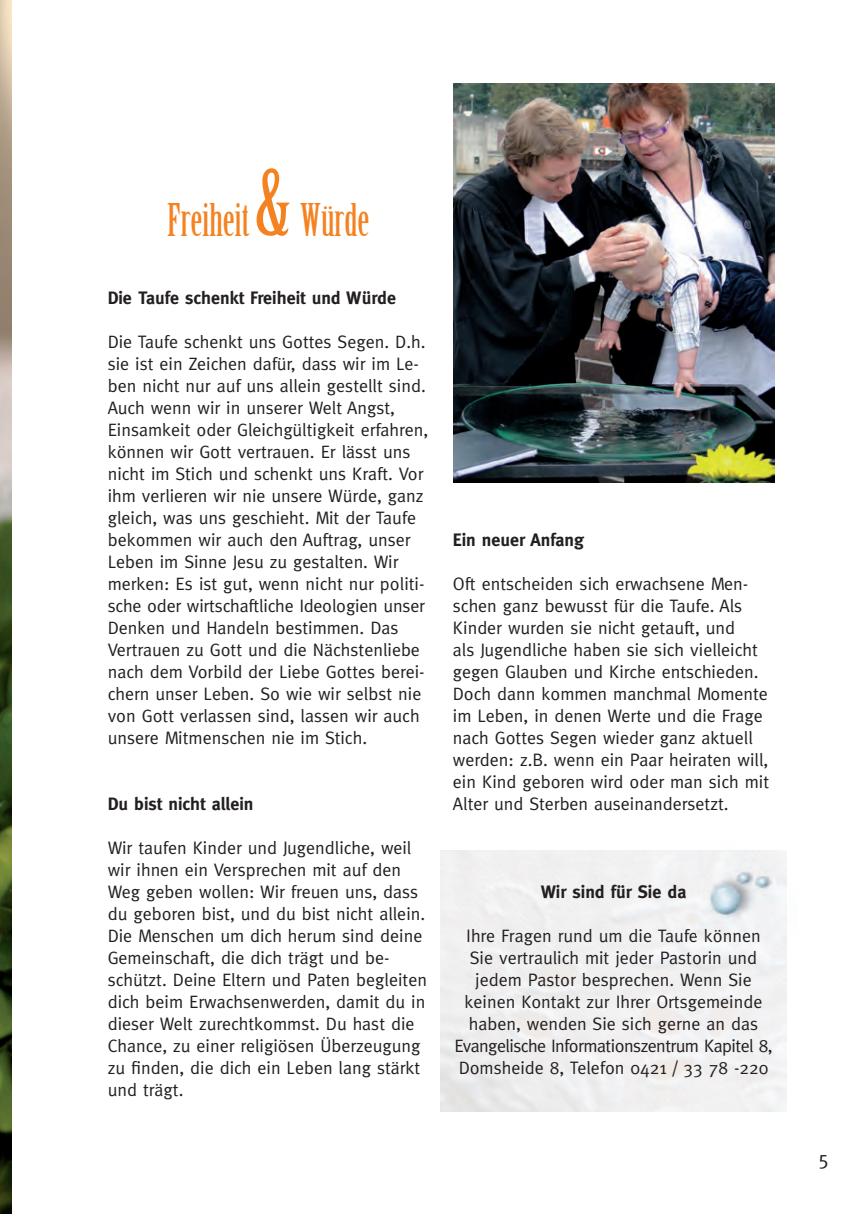
<style>
.page{position:relative;width:862px;height:1214px;background:#fff}
.page>*{position:absolute;margin:0;border:0;box-sizing:border-box;transform-origin:0 0}
.t1{font:44px "Birch";color:#f58220}
.t2{font:20px "Meta Plus";color:#231f20}
.t3{font:18px/22px "Meta Plus";color:#231f20}
.t4{font:700 18px "Meta Plus";color:#231f20}
.s1{font-size:90px}
</style>
<div class="page">
<img style="left:0;top:0;width:11px;height:1213px">
<img style="left:453px;top:83px;width:321px;height:399px">
<img style="left:698px;top:850px;width:89px;height:83px">
<h1 class="t1" style="left:167px;top:197px;width:204px">Freiheit <span class="s1">&amp;</span> Würde</h1>
<p class="t4" style="left:108px;top:287px;width:290px">Die Taufe schenkt Freiheit und Würde</p>
<p class="t3" style="left:108px;top:330px;width:322px">Die Taufe schenkt uns Gottes Segen. D.h. sie ist ein Zeichen dafür, dass wir im Le&shy;ben nicht nur auf uns allein gestellt sind.<br>Auch wenn wir in unserer Welt Angst, Einsamkeit oder Gleichgültigkeit erfahren, können wir Gott vertrauen. Er lässt uns nicht im Stich und schenkt uns Kraft. Vor ihm verlieren wir nie unsere Würde, ganz gleich, was uns geschieht. Mit der Taufe bekommen wir auch den Auftrag, unser Leben im Sinne Jesu zu gestalten. Wir merken: Es ist gut, wenn nicht nur politi&shy;sche oder wirtschaftliche Ideologien unser Denken und Handeln bestimmen. Das Vertrauen zu Gott und die Nächstenliebe nach dem Vorbild der Liebe Gottes berei&shy;chern unser Leben. So wie wir selbst nie von Gott verlassen sind, lassen wir auch unsere Mitmenschen nie im Stich.</p>
<p class="t4" style="left:108px;top:793px;width:147px">Du bist nicht allein</p>
<p class="t3" style="left:108px;top:836px;width:321px">Wir taufen Kinder und Jugendliche, weil wir ihnen ein Versprechen mit auf den Weg geben wollen: Wir freuen uns, dass du geboren bist, und du bist nicht allein.<br>Die Menschen um dich herum sind deine Gemeinschaft, die dich trägt und be&shy;schützt. Deine Eltern und Paten begleiten dich beim Erwachsenwerden, damit du in dieser Welt zurechtkommst. Du hast die Chance, zu einer religiösen Überzeugung zu finden, die dich ein Leben lang stärkt und trägt.</p>
<p class="t4" style="left:453px;top:529px;width:133px">Ein neuer Anfang</p>
<p class="t3" style="left:453px;top:572px;width:318px">Oft entscheiden sich erwachsene Men&shy;schen ganz bewusst für die Taufe. Als Kinder wurden sie nicht getauft, und<br>als Jugendliche haben sie sich vielleicht gegen Glauben und Kirche entschieden.<br>Doch dann kommen manchmal Momente im Leben, in denen Werte und die Frage nach Gottes Segen wieder ganz aktuell werden: z.B. wenn ein Paar heiraten will, ein Kind geboren wird oder man sich mit Alter und Sterben auseinandersetzt.</p>
<p class="t4" style="left:541px;top:881px;width:147px">Wir sind für Sie da</p>
<p class="t3" style="left:454px;top:924px;width:320px;text-align:center">Ihre Fragen rund um die Taufe können Sie vertraulich mit jeder Pastorin und jedem Pastor besprechen. Wenn Sie keinen Kontakt zur Ihrer Ortsgemeinde haben, wenden Sie sich gerne an das Evangelische Informationszentrum Kapitel 8, Domsheide 8, Telefon 0421 / 33 78 -220</p>
<p class="t2" style="left:818px;top:1145px;width:12px">5</p>
</div>
